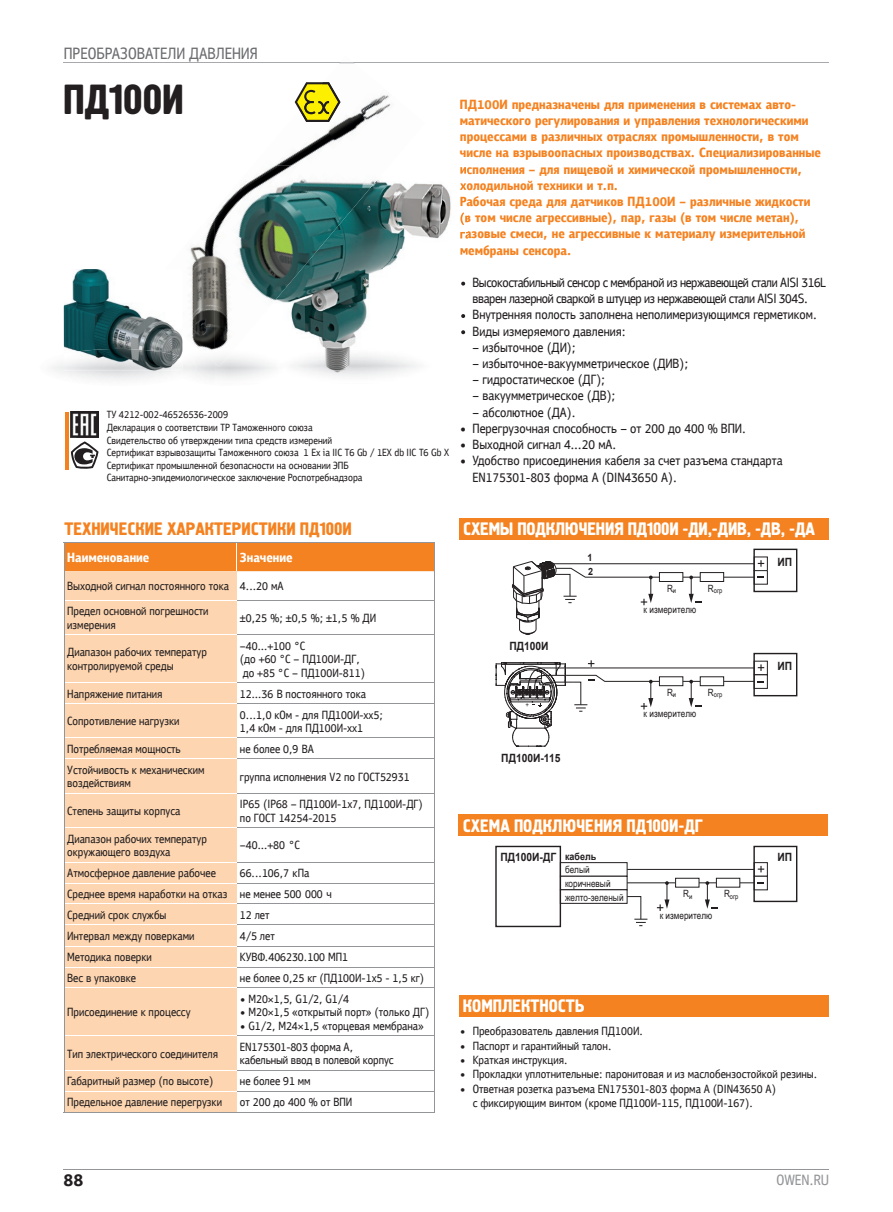
<style>
.page{position:relative;width:893px;height:1212px;background:#fff}
.page>*{position:absolute;margin:0;border:0;box-sizing:border-box;transform-origin:0 0}
.t1{font:42px "Hermes C";color:#231f20}
.t2{font:18px "Hermes C";color:#fff}
.t3{font:18px "Hermes C";color:#f58220}
.t4{font:13.5px "PF Bulletin Sans Pro";color:#231f20}
.t5{font:12px/14.4px "PF Bulletin Sans Pro";color:#231f20;text-align:justify}
.t6{font:700 11.4px "Arial";color:#231f20;scale:.9 1}
.t7{font:10.05px/21.5px "Arial Narrow";color:#231f20;text-align:center}
.t8{font:700 10.05px/14.4px "Arial";color:#231f20;scale:.9 1}
.t9{font:7.2px "Arial Narrow";color:#231f20}
.t10{font:6.3px "Arial";color:#231f20}
</style>
<div class="page">
<hr style="left:64px;top:1169px;width:765px;height:1px;background:#939598">
<hr style="left:64px;top:63px;width:765px;height:1px;background:#a8a9ad">
<img style="left:52px;top:363px;width:120px;height:17px">
<div style="left:459px;top:995px;width:369px;height:21px;background:#f58220"></div>
<hr style="left:65px;top:413px;width:3px;height:57px;background:#f58220">
<svg style="left:71px;top:441px;width:28px;height:28px"></svg>
<img style="left:71px;top:412px;width:28px;height:25px">
<div style="left:65px;top:601px;width:172px;height:511px;background:#fdd5b0"></div>
<hr style="left:237px;top:600px;width:197px;height:1px;background:#939598">
<hr style="left:237px;top:634px;width:197px;height:1px;background:#939598">
<hr style="left:237px;top:682px;width:197px;height:1px;background:#939598">
<hr style="left:237px;top:703px;width:197px;height:1px;background:#939598">
<hr style="left:237px;top:737px;width:197px;height:1px;background:#939598">
<hr style="left:237px;top:758px;width:197px;height:1px;background:#939598">
<hr style="left:237px;top:793px;width:197px;height:1px;background:#939598">
<hr style="left:237px;top:827px;width:197px;height:1px;background:#939598">
<hr style="left:237px;top:862px;width:197px;height:1px;background:#939598">
<hr style="left:237px;top:883px;width:197px;height:1px;background:#939598">
<hr style="left:237px;top:903px;width:197px;height:1px;background:#939598">
<hr style="left:237px;top:924px;width:197px;height:1px;background:#939598">
<hr style="left:237px;top:946px;width:197px;height:1px;background:#939598">
<hr style="left:237px;top:966px;width:197px;height:1px;background:#939598">
<hr style="left:237px;top:987px;width:197px;height:1px;background:#939598">
<hr style="left:237px;top:1035px;width:197px;height:1px;background:#939598">
<hr style="left:237px;top:1070px;width:197px;height:1px;background:#939598">
<hr style="left:237px;top:1091px;width:197px;height:1px;background:#939598">
<hr style="left:65px;top:634px;width:172px;height:1px;background:#fff">
<hr style="left:65px;top:682px;width:172px;height:1px;background:#fff">
<hr style="left:65px;top:703px;width:172px;height:1px;background:#fff">
<hr style="left:65px;top:737px;width:172px;height:1px;background:#fff">
<hr style="left:65px;top:758px;width:172px;height:1px;background:#fff">
<hr style="left:65px;top:793px;width:172px;height:1px;background:#fff">
<hr style="left:65px;top:827px;width:172px;height:1px;background:#fff">
<hr style="left:65px;top:862px;width:172px;height:1px;background:#fff">
<hr style="left:65px;top:883px;width:172px;height:1px;background:#fff">
<hr style="left:65px;top:903px;width:172px;height:1px;background:#fff">
<hr style="left:65px;top:924px;width:172px;height:1px;background:#fff">
<hr style="left:65px;top:946px;width:172px;height:1px;background:#fff">
<hr style="left:65px;top:966px;width:172px;height:1px;background:#fff">
<hr style="left:65px;top:987px;width:172px;height:1px;background:#fff">
<hr style="left:65px;top:1035px;width:172px;height:1px;background:#fff">
<hr style="left:65px;top:1070px;width:172px;height:1px;background:#fff">
<hr style="left:65px;top:1091px;width:172px;height:1px;background:#fff">
<hr style="left:64px;top:600px;width:1px;height:35px;background:#939598">
<hr style="left:434px;top:600px;width:1px;height:35px;background:#939598">
<hr style="left:64px;top:635px;width:1px;height:48px;background:#939598">
<hr style="left:434px;top:635px;width:1px;height:48px;background:#939598">
<svg style="left:434px;top:683px;width:1px;height:20px"></svg>
<hr style="left:64px;top:703px;width:1px;height:35px;background:#939598">
<hr style="left:434px;top:703px;width:1px;height:35px;background:#939598">
<svg style="left:434px;top:738px;width:1px;height:21px"></svg>
<hr style="left:64px;top:759px;width:1px;height:34px;background:#939598">
<hr style="left:434px;top:759px;width:1px;height:34px;background:#939598">
<hr style="left:64px;top:793px;width:1px;height:35px;background:#939598">
<hr style="left:434px;top:793px;width:1px;height:35px;background:#939598">
<hr style="left:64px;top:828px;width:1px;height:34px;background:#939598">
<hr style="left:434px;top:828px;width:1px;height:34px;background:#939598">
<svg style="left:434px;top:862px;width:1px;height:126px"></svg>
<hr style="left:64px;top:988px;width:1px;height:48px;background:#939598">
<hr style="left:434px;top:988px;width:1px;height:48px;background:#939598">
<hr style="left:64px;top:1036px;width:1px;height:34px;background:#939598">
<hr style="left:434px;top:1036px;width:1px;height:34px;background:#939598">
<svg style="left:434px;top:1070px;width:1px;height:42px"></svg>
<hr style="left:64px;top:1112px;width:173px;height:1px;background:#939598">
<hr style="left:237px;top:1112px;width:198px;height:1px;background:#939598">
<div style="left:459px;top:518px;width:369px;height:22px;background:#f58220"></div>
<div style="left:458px;top:814px;width:370px;height:22px;background:#f58220"></div>
<img style="left:425px;top:184px;width:39px;height:98px">
<img style="left:293px;top:351px;width:124px;height:26px">
<svg style="left:461px;top:282px;width:5px;height:4px"></svg>
<svg style="left:461px;top:314px;width:5px;height:4px"></svg>
<svg style="left:461px;top:330px;width:5px;height:5px"></svg>
<img style="left:165px;top:62px;width:260px;height:289px">
<svg style="left:339px;top:63px;width:16px;height:1px"></svg>
<img style="left:201px;top:349px;width:14px;height:14px">
<img style="left:215px;top:165px;width:175px;height:184px">
<img style="left:215px;top:349px;width:19px;height:17px">
<img style="left:299px;top:82px;width:42px;height:40px">
<img style="left:304px;top:91px;width:25px;height:23px">
<div style="left:560px;top:862px;width:67px;height:14px;border:1px solid #231f20"></div>
<hr style="left:627px;top:882px;width:127px;height:1px;background:#231f20">
<hr style="left:627px;top:869px;width:127px;height:1px;background:#231f20">
<svg style="left:627px;top:896px;width:20px;height:30px"></svg>
<div style="left:560px;top:876px;width:67px;height:14px;border:1px solid #231f20"></div>
<div style="left:754px;top:862px;width:14px;height:14px;border:1px solid #231f20"></div>
<div style="left:754px;top:876px;width:14px;height:14px;border:1px solid #231f20"></div>
<div style="left:560px;top:889px;width:67px;height:15px;border:1px solid #231f20"></div>
<div style="left:716px;top:878px;width:24px;height:9px;background:#fff"></div>
<div style="left:716px;top:878px;width:24px;height:9px;border:1px solid #231f20"></div>
<svg style="left:705px;top:881px;width:13px;height:28px"></svg>
<svg style="left:657px;top:881px;width:12px;height:30px"></svg>
<div style="left:495px;top:846px;width:66px;height:81px;border:1px solid #231f20"></div>
<div style="left:753px;top:846px;width:44px;height:56px;border:1px solid #231f20"></div>
<div style="left:676px;top:878px;width:23px;height:9px;background:#fff"></div>
<div style="left:675px;top:878px;width:24px;height:9px;border:1px solid #231f20"></div>
<svg style="left:758px;top:866px;width:6px;height:6px"></svg>
<svg style="left:757px;top:882px;width:7px;height:2px"></svg>
<div style="left:754px;top:556px;width:14px;height:15px;border:1px solid #231f20"></div>
<div style="left:754px;top:570px;width:14px;height:15px;border:1px solid #231f20"></div>
<div style="left:753px;top:549px;width:44px;height:43px;border:1px solid #231f20"></div>
<svg style="left:511px;top:560px;width:253px;height:75px"></svg>
<div style="left:754px;top:661px;width:14px;height:14px;border:1px solid #231f20"></div>
<div style="left:754px;top:674px;width:14px;height:15px;border:1px solid #231f20"></div>
<div style="left:753px;top:653px;width:44px;height:43px;border:1px solid #231f20"></div>
<svg style="left:496px;top:653px;width:268px;height:94px"></svg>
<img style="left:64px;top:269px;width:118px;height:80px">
<img style="left:64px;top:349px;width:118px;height:21px">
<svg style="left:172px;top:357px;width:11px;height:13px"></svg>
<img style="left:140px;top:269px;width:42px;height:66px">
<svg style="left:460px;top:167px;width:8px;height:90px"></svg>
<div style="left:68px;top:607px;width:140px;height:24px;background:#fdd5b0"></div>
<div style="left:67px;top:647px;width:140px;height:25px;background:#fdd5b0"></div>
<div style="left:64px;top:683px;width:98px;height:20px;background:#fdd5b0"></div>
<svg style="left:68px;top:717px;width:111px;height:11px"></svg>
<div style="left:64px;top:738px;width:116px;height:21px;background:#fdd5b0"></div>
<div style="left:67px;top:765px;width:137px;height:24px;background:#fdd5b0"></div>
<svg style="left:68px;top:806px;width:112px;height:11px"></svg>
<div style="left:64px;top:834px;width:163px;height:154px;background:#fdd5b0"></div>
<svg style="left:68px;top:1008px;width:122px;height:11px"></svg>
<div style="left:67px;top:1049px;width:150px;height:11px;background:#fdd5b0"></div>
<div style="left:64px;top:1070px;width:157px;height:42px;background:#fdd5b0"></div>
<svg style="left:64px;top:542px;width:371px;height:58px"></svg>
<h1 class="t1" style="left:63px;top:76px;width:122px">ПД100И</h1>
<p class="t3" style="left:64px;top:518px;width:289px">ТЕХНИЧЕСКИЕ ХАРАКТЕРИСТИКИ ПД100И</p>
<p class="t5" style="left:240px;top:992px;width:7px">•</p>
<p class="t4" style="left:460px;top:421px;width:8px">•</p>
<p class="t4" style="left:460px;top:437px;width:8px">•</p>
<p class="t4" style="left:460px;top:453px;width:8px">•</p>
<p class="t2" style="left:463px;top:519px;width:353px">СХЕМЫ ПОДКЛЮЧЕНИЯ ПД100И -ДИ,-ДИВ, -ДВ, -ДА</p>
<p class="t6" style="left:509px;top:638px;width:45px">ПД100И</p>
<p class="t10" style="left:525px;top:701px;width:5px">+</p>
<p class="t6" style="left:501px;top:751px;width:67px">ПД100И-115</p>
<p class="t8" style="left:587px;top:550px;width:8px">1<br>2</p>
<p class="t7" style="left:644px;top:577px;width:54px">R<sub>и<br></sub>к измерителю</p>
<p class="t9" style="left:708px;top:585px;width:16px"><sup>R</sup>огр</p>
<p class="t7" style="left:644px;top:681px;width:54px">R<sub>и<br></sub>к измерителю</p>
<p class="t9" style="left:708px;top:689px;width:16px"><sup>R</sup>огр</p>
<p class="t2" style="left:463px;top:815px;width:241px">СХЕМА ПОДКЛЮЧЕНИЯ ПД100И-ДГ</p>
<p class="t6" style="left:777px;top:554px;width:18px">ИП</p>
<p class="t6" style="left:777px;top:658px;width:18px">ИП</p>
<p class="t8" style="left:565px;top:849px;width:36px">кабель</p>
<p class="t7" style="left:565px;top:862px;width:60px;line-height:13.8px;text-align:left">белый коричневый желто-зеленый</p>
<p class="t6" style="left:500px;top:849px;width:63px">ПД100И-ДГ</p>
<p class="t6" style="left:777px;top:849px;width:18px">ИП</p>
<p class="t7" style="left:660px;top:883px;width:54px">R<sub>и<br></sub>к измерителю</p>
<p class="t9" style="left:724px;top:891px;width:16px"><sup>R</sup>огр</p>
<p class="t2" style="left:463px;top:996px;width:123px">КОМПЛЕКТНОСТЬ</p>
<p class="t5" style="left:460px;top:1024px;width:7px">• • • • •</p>
</div>
